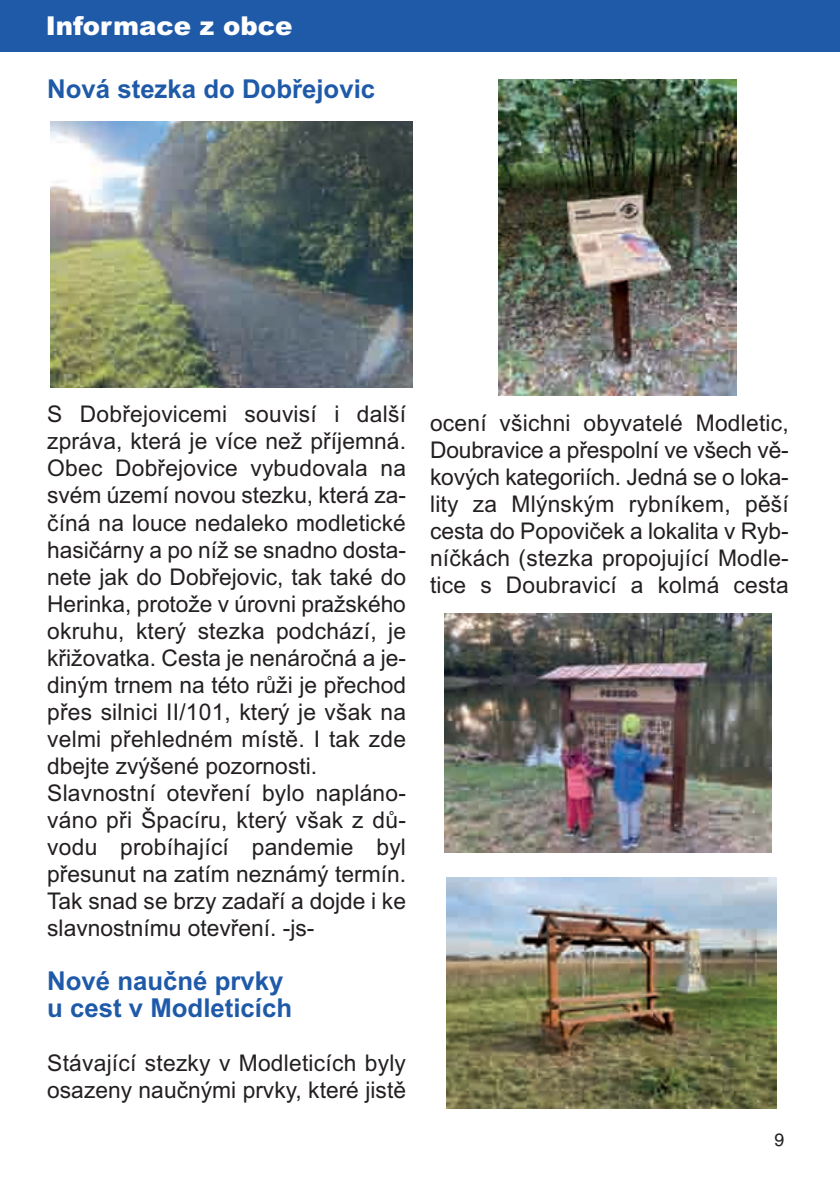
<style>
.page{position:relative;width:840px;height:1191px;background:#fff}
.page>*{position:absolute;margin:0;border:0;box-sizing:border-box;transform-origin:0 0}
.t1{font:700 26px/27px "Arial";color:#1f5aa9}
.t2{font:900 26px "Arial";color:#fff}
.t3{font:23px/27px "Arial";letter-spacing:.005em;color:#231f20}
.t4{font:18px "Helvetica";color:#231f20}
</style>
<div class="page">
<div style="left:0;top:0;width:839px;height:51px;background:#1f5aa9"></div>
<img style="left:51px;top:122px;width:362px;height:265px">
<img style="left:446px;top:877px;width:330px;height:231px">
<img style="left:444px;top:613px;width:327px;height:239px">
<img style="left:498px;top:79px;width:238px;height:316px">
<p class="t2" style="left:46px;top:11px;width:248px">Informace z obce</p>
<p class="t1" style="left:47px;top:76px;width:329px">Nová stezka do Dobřejovic</p>
<p class="t3" style="left:47px;top:403px;width:360px">S Dobřejovicemi souvisí i další zpráva, která je více než příjemná.<br>Obec Dobřejovice vybudovala na svém území novou stezku, která za&shy;číná na louce nedaleko modletické hasičárny a po níž se snadno dosta&shy;nete jak do Dobřejovic, tak také do Herinka, protože v úrovni pražského okruhu, který stezka podchází, je křižovatka. Cesta je nenáročná a je&shy;diným trnem na této růži je přechod přes silnici II/101, který je však na velmi přehledném místě. I tak zde dbejte zvýšené pozornosti.<br>Slavnostní otevření bylo napláno&shy;váno při Špacíru, který však z dů&shy;vodu probíhající pandemie byl přesunut na zatím neznámý termín.<br>Tak snad se brzy zadaří a dojde i ke slavnostnímu otevření. -js-</p>
<p class="t1" style="left:47px;top:967px;width:246px">Nové naučné prvky u cest v Modleticích</p>
<p class="t3" style="left:47px;top:1051px;width:360px">Stávající stezky v Modleticích byly osazeny naučnými prvky, které jistě</p>
<p class="t3" style="left:430px;top:411px;width:360px;text-align:justify">ocení všichni obyvatelé Modletic, Doubravice a přespolní ve všech vě&shy;kových kategoriích. Jedná se o loka&shy;lity za Mlýnským rybníkem, pěší cesta do Popoviček a lokalita v Ryb&shy;níčkách (stezka propojující Modle&shy;tice s Doubravicí a kolmá cesta</p>
<p class="t4" style="left:774px;top:1133px;width:12px">9</p>
</div>
